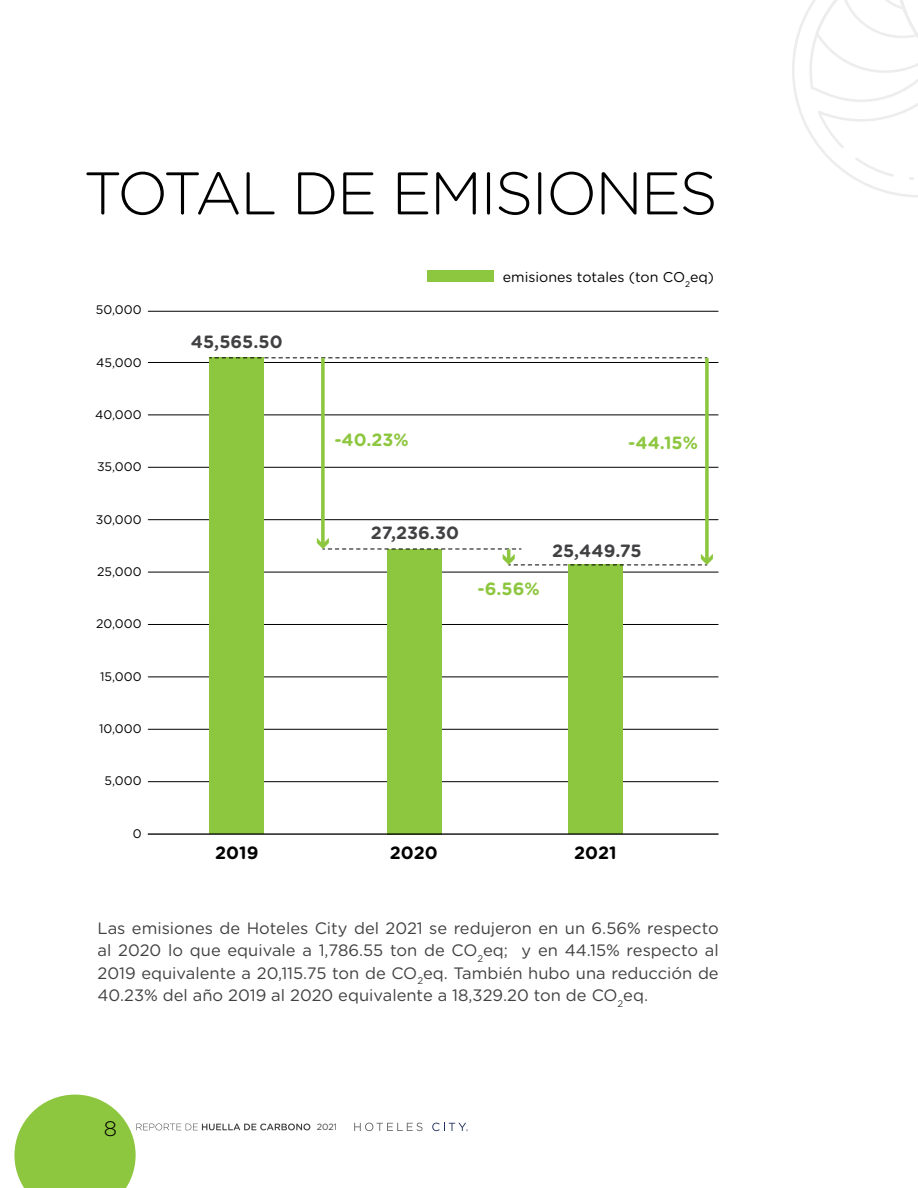
<style>
.page{position:relative;width:918px;height:1188px;background:#fff}
.page>*{position:absolute;margin:0;border:0;box-sizing:border-box;transform-origin:0 0}
.t1{font:300 60px "Gotham Rounded";letter-spacing:-.03em;color:#000}
.t2{font:300 21px "Gotham";color:#000}
.t3{font:700 17.7px "Gotham Rounded";color:#414042}
.t4{font:700 17.7px "Gotham Rounded";color:#8dc63f}
.t5{font:700 17.7px "Gotham Rounded";color:#000}
.t6{font:16.5px/22.5px "Gotham Rounded";color:#414042;text-align:justify}
.t7{font:14.25px "Gotham Rounded";color:#000}
.t8{font:12.45px "Gotham Rounded";color:#000}
.t9{font:9px "Gotham Rounded";color:#414042}
</style>
<div class="page">
<svg style="left:14px;top:1095px;width:296px;height:93px"></svg>
<svg style="left:792px;top:0;width:126px;height:197px"></svg>
<svg style="left:354px;top:1123px;width:69px;height:8px"></svg>
<svg style="left:432px;top:1123px;width:36px;height:8px"></svg>
<hr style="left:148px;top:781px;width:570px;height:1px;background:#000">
<hr style="left:148px;top:729px;width:570px;height:1px;background:#000">
<hr style="left:148px;top:677px;width:570px;height:1px;background:#000">
<hr style="left:148px;top:624px;width:570px;height:1px;background:#000">
<hr style="left:148px;top:572px;width:570px;height:1px;background:#000">
<hr style="left:148px;top:519px;width:570px;height:1px;background:#000">
<hr style="left:148px;top:467px;width:570px;height:1px;background:#000">
<hr style="left:148px;top:415px;width:570px;height:1px;background:#000">
<hr style="left:148px;top:362px;width:570px;height:1px;background:#000">
<hr style="left:148px;top:311px;width:570px;height:1px;background:#000">
<div style="left:427px;top:271px;width:67px;height:11px;background:#8dc63f"></div>
<div style="left:210px;top:358px;width:54px;height:476px;background:#8dc63f"></div>
<div style="left:388px;top:549px;width:54px;height:285px;background:#8dc63f"></div>
<div style="left:568px;top:565px;width:55px;height:269px;background:#8dc63f"></div>
<hr style="left:148px;top:833px;width:570px;height:2px;background:#000">
<svg style="left:210px;top:357px;width:497px;height:1px"></svg>
<svg style="left:321px;top:358px;width:4px;height:180px"></svg>
<svg style="left:705px;top:358px;width:4px;height:180px"></svg>
<svg style="left:317px;top:538px;width:396px;height:27px"></svg>
<h1 class="t1" style="left:83px;top:153px;width:636px">TOTAL DE EMISIONES</h1>
<p class="t8" style="left:96px;top:301px;width:47px">50,000</p>
<p class="t8" style="left:96px;top:354px;width:47px">45,000</p>
<p class="t8" style="left:95px;top:406px;width:48px">40,000</p>
<p class="t8" style="left:97px;top:458px;width:46px">35,000</p>
<p class="t8" style="left:96px;top:511px;width:47px">30,000</p>
<p class="t8" style="left:97px;top:563px;width:46px">25,000</p>
<p class="t8" style="left:96px;top:615px;width:47px">20,000</p>
<p class="t8" style="left:100px;top:668px;width:43px">15,000</p>
<p class="t8" style="left:99px;top:720px;width:44px">10,000</p>
<p class="t8" style="left:105px;top:772px;width:39px">5,000</p>
<p class="t8" style="left:133px;top:825px;width:10px">0</p>
<p class="t3" style="left:191px;top:329px;width:93px">45,565.50</p>
<p class="t7" style="left:503px;top:267px;width:213px">emisiones totales (ton CO<sub>2</sub>eq)</p>
<p class="t4" style="left:334px;top:427px;width:76px">-40.23%</p>
<p class="t4" style="left:628px;top:430px;width:71px">-44.15%</p>
<p class="t3" style="left:371px;top:520px;width:90px">27,236.30</p>
<p class="t4" style="left:478px;top:575px;width:64px">-6.56%</p>
<p class="t3" style="left:552px;top:538px;width:91px">25,449.75</p>
<p class="t5" style="left:215px;top:839px;width:45px">2019</p>
<p class="t5" style="left:390px;top:839px;width:50px">2020</p>
<p class="t5" style="left:574px;top:839px;width:44px">2021</p>
<p class="t6" style="left:98px;top:916px;width:623px">Las emisiones de Hoteles City del 2021 se redujeron en un 6.56% respecto al 2020 lo que equivale a 1,786.55 ton de CO<sub>2</sub>eq; y en 44.15% respecto al 2019 equivalente a 20,115.75 ton de CO<sub>2</sub>eq. También hubo una reducción de 40.23% del año 2019 al 2020 equivalente a 18,329.20 ton de CO<sub>2</sub>eq.</p>
<p class="t2" style="left:104px;top:1115px;width:15px">8</p>
<p class="t9" style="left:317px;top:1121px;width:22px">2021</p>
</div>
